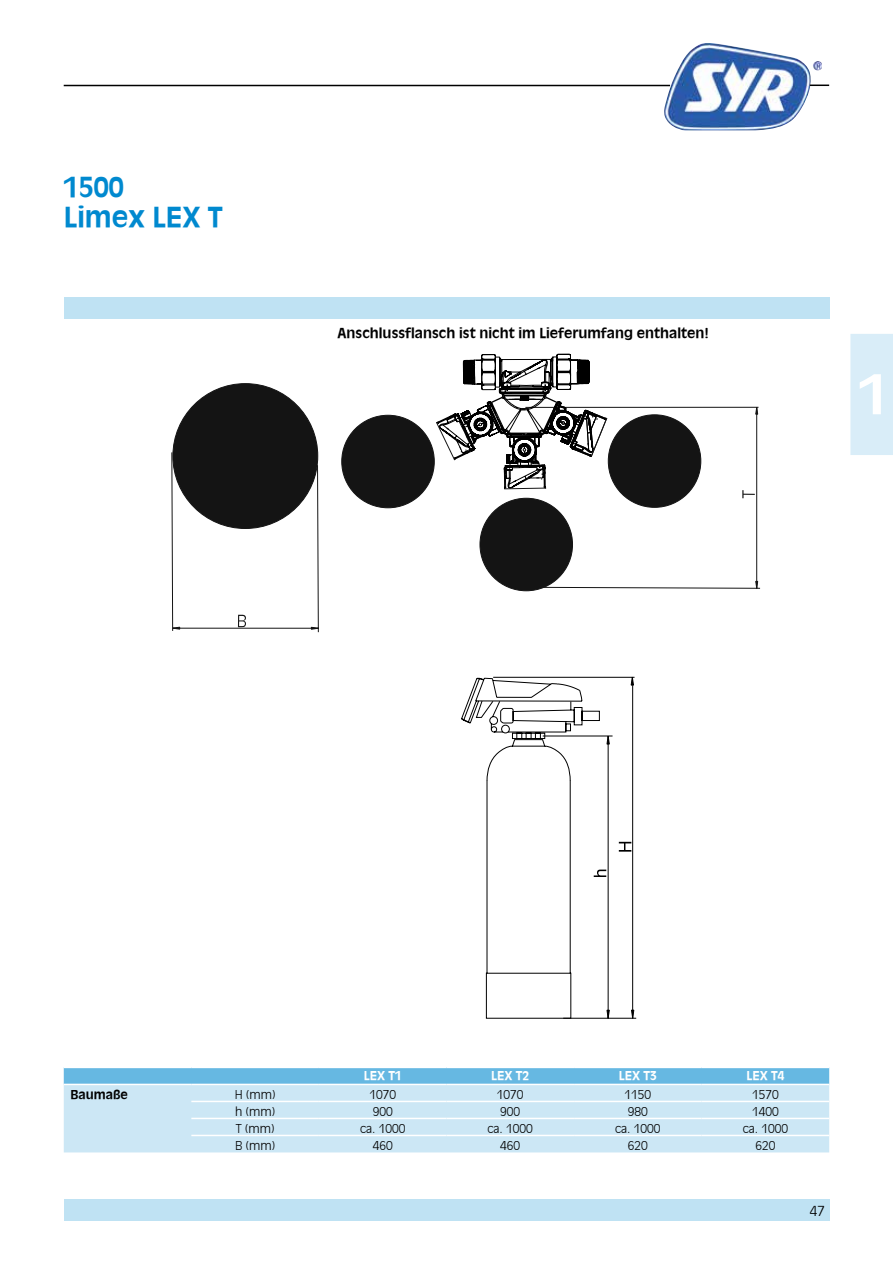
<style>
.page{position:relative;width:893px;height:1263px;background:#fff}
.page>*{position:absolute;margin:0;border:0;box-sizing:border-box;transform-origin:0 0}
.t1{font:700 54px "Ant Oliv";color:#fff}
.t2{font:700 27px/30px "Ant Oliv";color:#0089cf}
.t3{font:700 13.5px "Ant Oliv";color:#000}
.t4{font:300 13.5px "Ant Oliv";color:#000}
.t5{font:300 12px "Ant Oliv";color:#000}
.t6{font:700 12px "Ant Oliv";color:#fff}
.t7{font:700 12px "Ant Oliv";color:#000}
</style>
<div class="page">
<div style="left:64px;top:298px;width:765px;height:21px;background:#bfe2f3"></div>
<div style="left:64px;top:1199px;width:765px;height:21px;background:#bfe2f3"></div>
<img style="left:663px;top:43px;width:159px;height:87px">
<hr style="left:64px;top:85px;width:606px;height:1px;background:#000">
<svg style="left:810px;top:85px;width:19px;height:1px"></svg>
<svg style="left:64px;top:1068px;width:765px;height:16px;background:#6abae2"></svg>
<svg style="left:64px;top:1085px;width:765px;height:67px;background:#cde7f5"></svg>
<hr style="left:191px;top:1101px;width:128px;height:1px;background:#fff">
<hr style="left:319px;top:1101px;width:127px;height:1px;background:#fff">
<hr style="left:446px;top:1101px;width:128px;height:1px;background:#fff">
<hr style="left:574px;top:1101px;width:128px;height:1px;background:#fff">
<hr style="left:702px;top:1101px;width:127px;height:1px;background:#fff">
<hr style="left:191px;top:1118px;width:128px;height:1px;background:#fff">
<hr style="left:319px;top:1118px;width:127px;height:1px;background:#fff">
<hr style="left:446px;top:1118px;width:128px;height:1px;background:#fff">
<hr style="left:574px;top:1118px;width:128px;height:1px;background:#fff">
<hr style="left:702px;top:1118px;width:127px;height:1px;background:#fff">
<hr style="left:191px;top:1135px;width:128px;height:1px;background:#fff">
<hr style="left:319px;top:1135px;width:127px;height:1px;background:#fff">
<hr style="left:446px;top:1135px;width:128px;height:1px;background:#fff">
<hr style="left:574px;top:1135px;width:128px;height:1px;background:#fff">
<hr style="left:702px;top:1135px;width:127px;height:1px;background:#fff">
<div style="left:173px;top:384px;width:145px;height:144px;background:#141414;border-radius:50%"></div>
<svg style="left:462px;top:354px;width:145px;height:53px"></svg>
<svg style="left:172px;top:407px;width:588px;height:225px"></svg>
<svg style="left:755px;top:406px;width:3px;height:9px"></svg>
<svg style="left:755px;top:581px;width:3px;height:11px"></svg>
<svg style="left:172px;top:627px;width:8px;height:3px"></svg>
<svg style="left:311px;top:627px;width:11px;height:3px"></svg>
<svg style="left:461px;top:679px;width:15px;height:45px"></svg>
<svg style="left:476px;top:677px;width:161px;height:342px"></svg>
<svg style="left:619px;top:842px;width:12px;height:10px"></svg>
<svg style="left:594px;top:869px;width:12px;height:8px"></svg>
<svg style="left:606px;top:1009px;width:4px;height:10px"></svg>
<svg style="left:631px;top:1009px;width:3px;height:10px"></svg>
<svg style="left:606px;top:732px;width:4px;height:13px"></svg>
<svg style="left:630px;top:677px;width:4px;height:9px"></svg>
<hr style="left:543px;top:736px;width:69px;height:1px;background:#000">
<div style="left:850px;top:334px;width:43px;height:121px;background:#d9edf8"></div>
<h2 class="t2" style="left:64px;top:170px;width:161px">1500<br>Limex LEX T</h2>
<p class="t3" style="left:338px;top:325px;width:373px">Anschlussflansch ist nicht im Lieferumfang enthalten!</p>
<h1 class="t1" style="left:859px;top:361px;width:32px">1</h1>
<p class="t6" style="left:364px;top:1068px;width:40px">LEX T1</p>
<p class="t6" style="left:491px;top:1068px;width:40px">LEX T2</p>
<p class="t6" style="left:619px;top:1068px;width:40px">LEX T3</p>
<p class="t6" style="left:746px;top:1068px;width:40px">LEX T4</p>
<p class="t7" style="left:70px;top:1087px;width:59px">Baumaße</p>
<p class="t5" style="left:235px;top:1087px;width:42px">H (mm)</p>
<p class="t5" style="left:369px;top:1087px;width:28px">1070</p>
<p class="t5" style="left:497px;top:1087px;width:28px">1070</p>
<p class="t5" style="left:624px;top:1087px;width:28px">1150</p>
<p class="t5" style="left:752px;top:1087px;width:28px">1570</p>
<p class="t5" style="left:235px;top:1104px;width:41px">h (mm)</p>
<p class="t5" style="left:373px;top:1104px;width:22px">900</p>
<p class="t5" style="left:500px;top:1104px;width:22px">900</p>
<p class="t5" style="left:628px;top:1104px;width:22px">980</p>
<p class="t5" style="left:752px;top:1104px;width:28px">1400</p>
<p class="t5" style="left:236px;top:1121px;width:40px">T (mm)</p>
<p class="t5" style="left:360px;top:1121px;width:47px">ca. 1000</p>
<p class="t5" style="left:488px;top:1121px;width:47px">ca. 1000</p>
<p class="t5" style="left:615px;top:1121px;width:47px">ca. 1000</p>
<p class="t5" style="left:743px;top:1121px;width:47px">ca. 1000</p>
<p class="t5" style="left:235px;top:1138px;width:41px">B (mm)</p>
<p class="t5" style="left:373px;top:1138px;width:22px">460</p>
<p class="t5" style="left:500px;top:1138px;width:22px">460</p>
<p class="t5" style="left:628px;top:1138px;width:22px">620</p>
<p class="t5" style="left:755px;top:1138px;width:22px">620</p>
<p class="t4" style="left:810px;top:1203px;width:17px">47</p>
</div>
